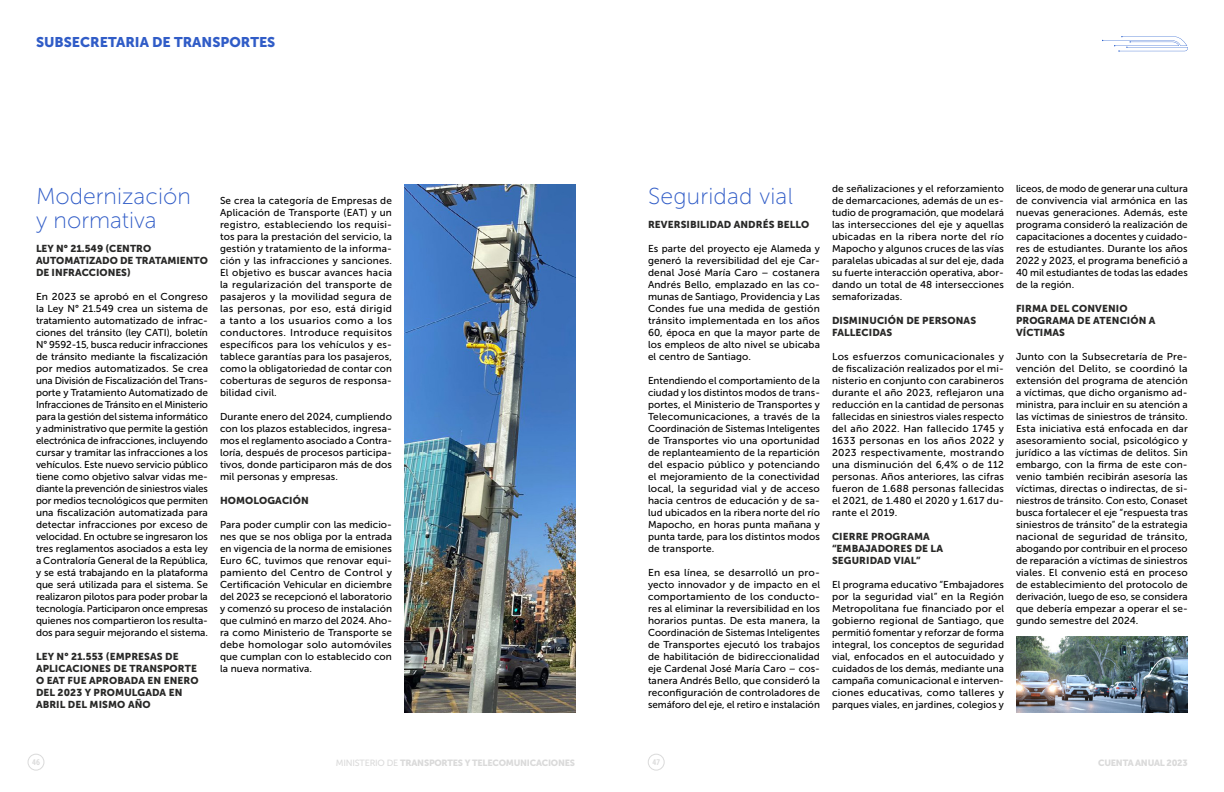
<style>
.page{position:relative;width:1224px;height:792px;background:#fff}
.page>*{position:absolute;margin:0;border:0;box-sizing:border-box;transform-origin:0 0}
.t1{font:23px/24px "Museo Sans 100";color:#305cc7}
.t2{font:14px "Museo Sans 900";color:#305cc7}
.t3{font:10px/12px "Museo Sans 500";letter-spacing:.01em;color:#000;text-align:justify}
.t4{font:10px/12px "Museo Sans 900";letter-spacing:.01em;color:#282827}
.t5{font:9px "Museo Sans 900";letter-spacing:-.025em;color:#dadada}
.t6{font:8px "Museo Sans Cond 700";color:#dadada}
.s1{font-family:"Museo Sans 500"}
</style>
<div class="page">
<div style="left:28px;top:754px;width:16px;height:16px;border:1px solid #dadada;border-radius:50%"></div>
<img style="left:404px;top:184px;width:172px;height:529px">
<svg style="left:1102px;top:36px;width:86px;height:16px"></svg>
<div style="left:648px;top:754px;width:16px;height:16px;border:1px solid #dadada;border-radius:50%"></div>
<img style="left:1016px;top:636px;width:172px;height:77px">
<h2 class="t2" style="left:36px;top:34px;width:241px">SUBSECRETARIA DE TRANSPORTES</h2>
<h1 class="t1" style="left:36px;top:184px;width:156px">Modernización y normativa</h1>
<p class="t4" style="left:36px;top:242px;width:173px">LEY N° 21.549 (CENTRO<br>AUTOMATIZADO DE TRATAMIENTO<br>DE INFRACCIONES)</p>
<p class="t3" style="left:36px;top:291px;width:174px">En 2023 se aprobó en el Congreso la Ley N° 21.549 crea un sistema de tratamiento automatizado de infrac&shy;ciones del tránsito (ley CATI), boletín N° 9592-15, busca reducir infracciones de tránsito mediante la fiscalización por medios automatizados. Se crea una División de Fiscalización del Trans&shy;porte y Tratamiento Automatizado de Infracciones de Tránsito en el Ministerio para la gestión del sistema informático y administrativo que permite la gestión electrónica de infracciones, incluyendo cursar y tramitar las infracciones a los vehículos. Este nuevo servicio público tiene como objetivo salvar vidas me&shy;diante la prevención de siniestros viales por medios tecnológicos que permiten una fiscalización automatizada para detectar infracciones por exceso de velocidad. En octubre se ingresaron los tres reglamentos asociados a esta ley a Contraloría General de la República, y se está trabajando en la plataforma que será utilizada para el sistema. Se realizaron pilotos para poder probar la tecnología. Participaron once empresas quienes nos compartieron los resulta&shy;dos para seguir mejorando el sistema.</p>
<p class="t4" style="left:36px;top:650px;width:164px">LEY N° 21.553 (EMPRESAS DE<br>APLICACIONES DE TRANSPORTE<br>O EAT FUE APROBADA EN ENERO<br>DEL 2023 Y PROMULGADA EN<br>ABRIL DEL MISMO AÑO</p>
<p class="t3" style="left:220px;top:195px;width:174px">Se crea la categoría de Empresas de Aplicación de Transporte (EAT) y un registro, estableciendo los requisi&shy;tos para la prestación del servicio, la gestión y tratamiento de la informa&shy;ción y las infracciones y sanciones.<br>El objetivo es buscar avances hacia la regularización del transporte de pasajeros y la movilidad segura de las personas, por eso, está dirigid a tanto a los usuarios como a los conductores. Introduce requisitos específicos para los vehículos y es&shy;tablece garantías para los pasajeros, como la obligatoriedad de contar con coberturas de seguros de responsa&shy;bilidad civil.</p>
<p class="t3" style="left:220px;top:411px;width:174px">Durante enero del 2024, cumpliendo con los plazos establecidos, ingresa&shy;mos el reglamento asociado a Contra&shy;loría, después de procesos participa&shy;tivos, donde participaron más de dos mil personas y empresas.</p>
<p class="t4" style="left:220px;top:494px;width:90px">HOMOLOGACIÓN</p>
<p class="t3" style="left:220px;top:519px;width:174px">Para poder cumplir con las medicio&shy;nes que se nos obliga por la entrada en vigencia de la norma de emisiones Euro 6C, tuvimos que renovar equi&shy;pamiento del Centro de Control y Certificación Vehicular en diciembre del 2023 se recepcionó el laboratorio y comenzó su proceso de instalación que culminó en marzo del 2024. Aho&shy;ra como Ministerio de Transporte se debe homologar solo automóviles que cumplan con lo establecido con la nueva normativa.</p>
<p class="t6" style="left:32px;top:758px;width:9px">46</p>
<p class="t5" style="left:336px;top:757px;width:241px"><span class="s1">MINISTERIO DE</span> TRANSPORTES Y TELECOMUNICACIONES</p>
<h1 class="t1" style="left:648px;top:184px;width:146px">Seguridad vial</h1>
<p class="t4" style="left:648px;top:218px;width:163px">REVERSIBILIDAD ANDRÉS BELLO</p>
<p class="t3" style="left:648px;top:243px;width:174px">Es parte del proyecto eje Alameda y generó la reversibilidad del eje Car&shy;denal José María Caro – costanera Andrés Bello, emplazado en las co&shy;munas de Santiago, Providencia y Las Condes fue una medida de gestión tránsito implementada en los años 60, época en que la mayor parte de los empleos de alto nivel se ubicaba el centro de Santiago.</p>
<p class="t3" style="left:648px;top:375px;width:174px">Entendiendo el comportamiento de la ciudad y los distintos modos de trans&shy;portes, el Ministerio de Transportes y Telecomunicaciones, a través de la Coordinación de Sistemas Inteligentes de Transportes vio una oportunidad de replanteamiento de la repartición del espacio público y potenciando el mejoramiento de la conectividad local, la seguridad vial y de acceso hacia centros de educación y de sa&shy;lud ubicados en la ribera norte del río Mapocho, en horas punta mañana y punta tarde, para los distintos modos de transporte.</p>
<p class="t3" style="left:648px;top:567px;width:174px">En esa línea, se desarrolló un pro&shy;yecto innovador y de impacto en el comportamiento de los conducto&shy;res al eliminar la reversibilidad en los horarios puntas. De esta manera, la Coordinación de Sistemas Inteligentes de Transportes ejecutó los trabajos de habilitación de bidireccionalidad eje Cardenal José María Caro – cos&shy;tanera Andrés Bello, que consideró la reconfiguración de controladores de semáforo del eje, el retiro e instalación</p>
<p class="t3" style="left:832px;top:183px;width:174px">de señalizaciones y el reforzamiento de demarcaciones, además de un es&shy;tudio de programación, que modelará las intersecciones del eje y aquellas ubicadas en la ribera norte del río Mapocho y algunos cruces de las vías paralelas ubicadas al sur del eje, dada su fuerte interacción operativa, abor&shy;dando un total de 48 intersecciones semaforizadas.</p>
<p class="t4" style="left:832px;top:314px;width:146px">DISMINUCIÓN DE PERSONAS<br>FALLECIDAS</p>
<p class="t3" style="left:832px;top:351px;width:174px">Los esfuerzos comunicacionales y de fiscalización realizados por el mi&shy;nisterio en conjunto con carabineros durante el año 2023, reflejaron una reducción en la cantidad de personas fallecidas en siniestros viales respecto del año 2022. Han fallecido 1745 y 1633 personas en los años 2022 y 2023 respectivamente, mostrando una disminución del 6,4% o de 112 personas. Años anteriores, las cifras fueron de 1.688 personas fallecidas el 2021, de 1.480 el 2020 y 1.617 du&shy;rante el 2019.</p>
<p class="t4" style="left:832px;top:530px;width:113px">CIERRE PROGRAMA “EMBAJADORES DE LA<br>SEGURIDAD VIAL”</p>
<p class="t3" style="left:832px;top:579px;width:174px">El programa educativo “Embajadores por la seguridad vial” en la Región Metropolitana fue financiado por el gobierno regional de Santiago, que permitió fomentar y reforzar de forma integral, los conceptos de seguridad vial, enfocados en el autocuidado y cuidados de los demás, mediante una campaña comunicacional e interven&shy;ciones educativas, como talleres y parques viales, en jardines, colegios y</p>
<p class="t3" style="left:1016px;top:183px;width:173px">liceos, de modo de generar una cultura de convivencia vial armónica en las nuevas generaciones. Además, este programa consideró la realización de capacitaciones a docentes y cuidado&shy;res de estudiantes. Durante los años 2022 y 2023, el programa benefició a 40 mil estudiantes de todas las edades de la región.</p>
<p class="t4" style="left:1016px;top:302px;width:141px">FIRMA DEL CONVENIO<br>PROGRAMA DE ATENCIÓN A<br>VÍCTIMAS</p>
<p class="t3" style="left:1016px;top:351px;width:173px">Junto con la Subsecretaría de Pre&shy;vención del Delito, se coordinó la extensión del programa de atención a víctimas, que dicho organismo ad&shy;ministra, para incluir en su atención a las víctimas de siniestros de tránsito.<br>Esta iniciativa está enfocada en dar asesoramiento social, psicológico y jurídico a las víctimas de delitos. Sin embargo, con la firma de este con&shy;venio también recibirán asesoría las víctimas, directas o indirectas, de si&shy;niestros de tránsito. Con esto, Conaset busca fortalecer el eje “respuesta tras siniestros de tránsito” de la estrategia nacional de seguridad de tránsito, abogando por contribuir en el proceso de reparación a víctimas de siniestros viales. El convenio está en proceso de establecimiento del protocolo de derivación, luego de eso, se considera que debería empezar a operar el se&shy;gundo semestre del 2024.</p>
<p class="t6" style="left:653px;top:758px;width:9px">47</p>
<p class="t5" style="left:1098px;top:757px;width:91px">CUENTA ANUAL 2023</p>
</div>
